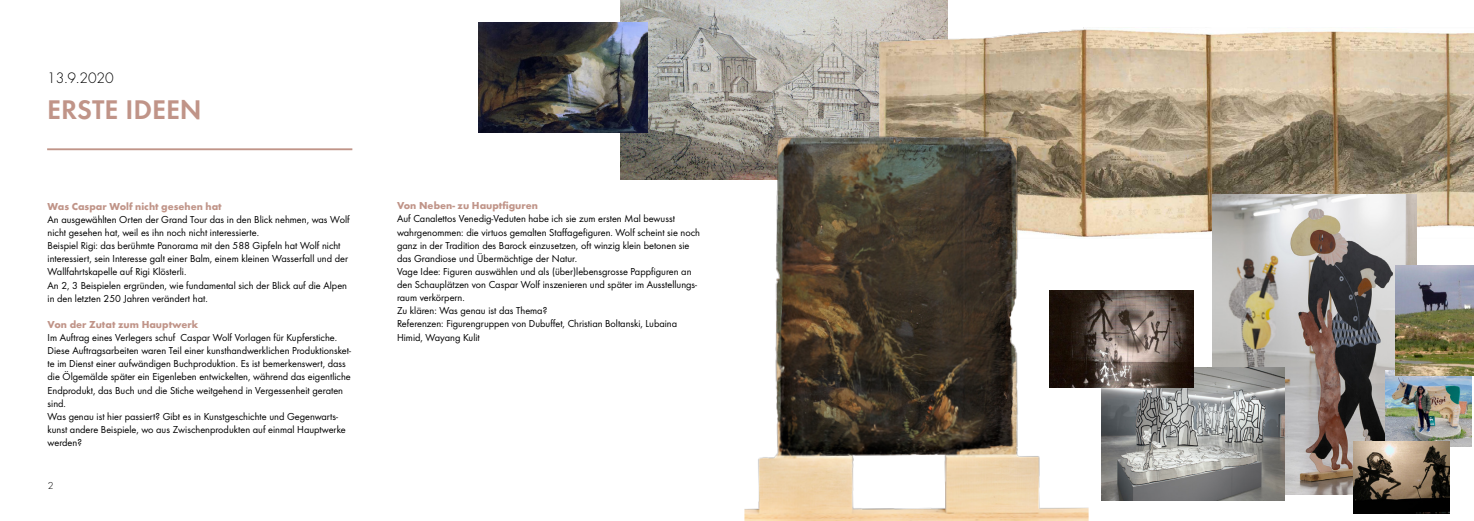
<style>
.page{position:relative;width:1474px;height:521px;background:#fff}
.page>*{position:absolute;margin:0;border:0;box-sizing:border-box;transform-origin:0 0}
.t1{font:28px "Futura Dem";color:#c09488}
.t2{font:300 15.75px "Futura";color:#000}
.t3{font:10.5px/13.1px "Futura Boo";color:#000}
.t4{font:700 10.5px "Futura";color:#c09488}
.t5{font:300 10.5px "Futura";color:#000}
</style>
<div class="page">
<hr style="left:47px;top:148px;width:305px;height:2px;background:#c09488">
<img style="left:620px;top:0;width:327px;height:180px">
<img style="left:876px;top:27px;width:597px;height:211px">
<img style="left:1212px;top:195px;width:204px;height:299px">
<img style="left:1101px;top:367px;width:183px;height:133px">
<img style="left:1088px;top:291px;width:104px;height:97px">
<img style="left:1385px;top:370px;width:86px;height:77px">
<img style="left:1353px;top:442px;width:96px;height:72px">
<img style="left:1395px;top:266px;width:78px;height:110px">
<img style="left:479px;top:23px;width:168px;height:110px">
<img style="left:744px;top:65px;width:344px;height:456px">
<h2 class="t2" style="left:47px;top:69px;width:68px">13.9.2020</h2>
<h1 class="t1" style="left:47px;top:92px;width:156px">ERSTE IDEEN</h1>
<p class="t4" style="left:48px;top:200px;width:176px">Was Caspar Wolf nicht gesehen hat</p>
<p class="t3" style="left:48px;top:213px;width:303px">An ausgewählten Orten der Grand Tour das in den Blick nehmen, was Wolf nicht gesehen hat, weil es ihn noch nicht interessierte.<br>Beispiel Rigi: das berühmte Panorama mit den 588 Gipfeln hat Wolf nicht interessiert, sein Interesse galt einer Balm, einem kleinen Wasserfall und der Wallfahrtskapelle auf Rigi Klösterli.<br>An 2, 3 Beispielen ergründen, wie fundamental sich der Blick auf die Alpen in den letzten 250 Jahren verändert hat.</p>
<p class="t4" style="left:48px;top:318px;width:152px">Von der Zutat zum Hauptwerk</p>
<p class="t3" style="left:48px;top:331px;width:305px">Im Auftrag eines Verlegers schuf Caspar Wolf Vorlagen für Kupferstiche.<br>Diese Auftragsarbeiten waren Teil einer kunsthandwerklichen Produktionsket&shy;te im Dienst einer aufwändigen Buchproduktion. Es ist bemerkenswert, dass die Ölgemälde später ein Eigenleben entwickelten, während das eigentliche Endprodukt, das Buch und die Stiche weitgehend in Vergessenheit geraten sind.<br>Was genau ist hier passiert? Gibt es in Kunstgeschichte und Gegenwarts&shy;kunst andere Beispiele, wo aus Zwischenprodukten auf einmal Hauptwerke werden?</p>
<p class="t5" style="left:48px;top:479px;width:7px">2</p>
<p class="t4" style="left:397px;top:199px;width:142px">Von Neben- zu Hauptfiguren</p>
<p class="t3" style="left:397px;top:212px;width:304px">Auf Canalettos Venedig-Veduten habe ich sie zum ersten Mal bewusst wahrgenommen: die virtuos gemalten Staffagefiguren. Wolf scheint sie noch ganz in der Tradition des Barock einzusetzen, oft winzig klein betonen sie das Grandiose und Übermächtige der Natur.<br>Vage Idee: Figuren auswählen und als (über)lebensgrosse Pappfiguren an den Schauplätzen von Caspar Wolf inszenieren und später im Ausstellungs&shy;raum verkörpern.<br>Zu klären: Was genau ist das Thema?<br>Referenzen: Figurengruppen von Dubuffet, Christian Boltanski, Lubaina Himid, Wayang Kulit</p>
</div>
